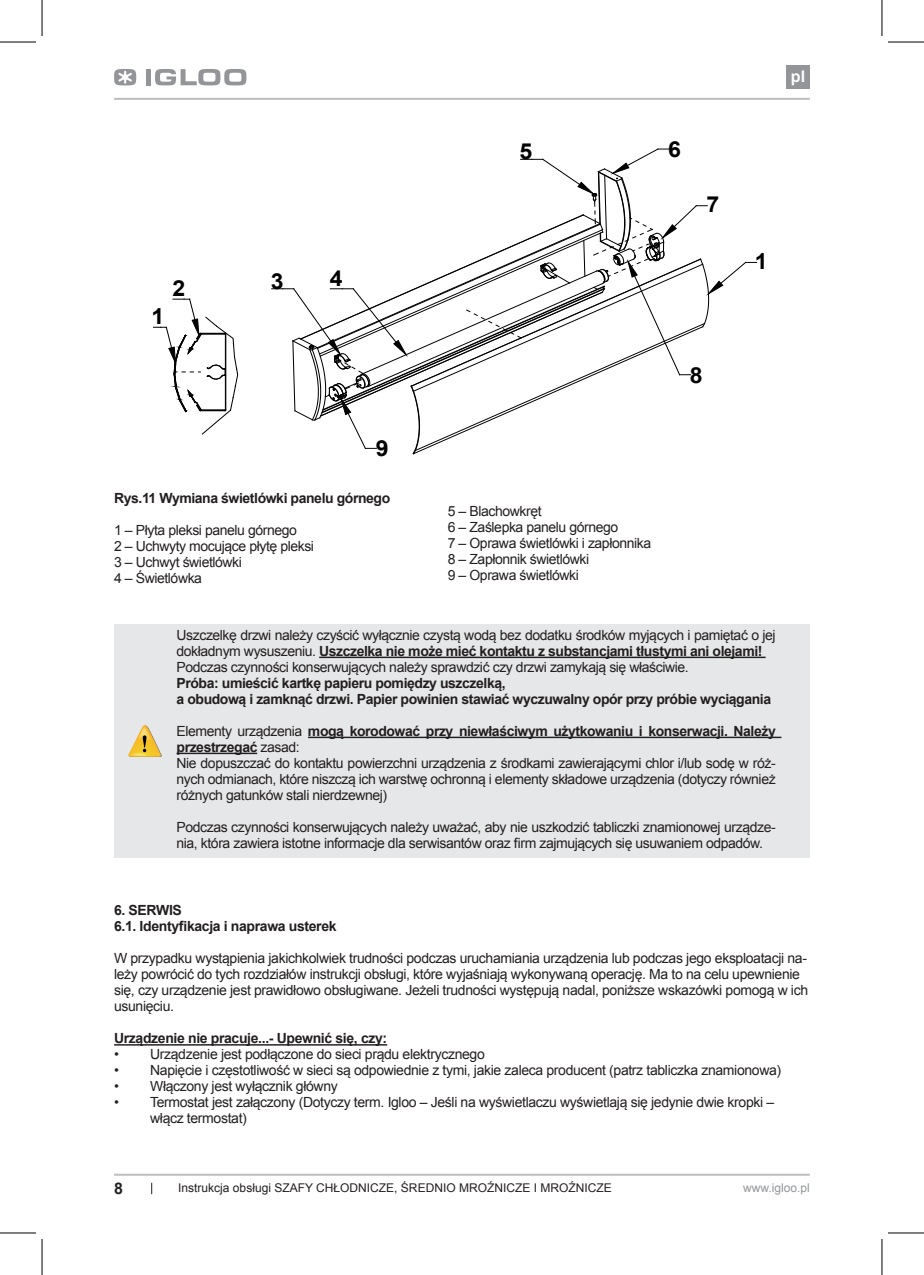
<style>
.page{position:relative;width:924px;height:1275px;background:#fff}
.page>*{position:absolute;margin:0;border:0;box-sizing:border-box;transform-origin:0 0}
.t1{font:700 22px "Arial";color:#000;scale:1.04 1}
.t2{font:700 16px "Arial";color:#fff}
.t3{font:700 16px "Arial";color:#231f20}
.t4{font:14px/16px "Arial";letter-spacing:-.03em;color:#231f20}
.t5{font:700 14px/16px "Arial";letter-spacing:-.03em;color:#231f20}
.t6{font:12px "Arial";color:#231f20}
.t7{font:12px "Arial";color:#939598}
.s1{font-weight:700}
</style>
<div class="page">
<hr style="left:114px;top:98px;width:695px;height:2px;background:#bcbdc0">
<hr style="left:114px;top:1173px;width:695px;height:2px;background:#bcbdc0">
<div style="left:785px;top:65px;width:24px;height:23px;background:#939598"></div>
<svg style="left:151px;top:1182px;width:1px;height:12px"></svg>
<svg style="left:114px;top:69px;width:22px;height:17px"></svg>
<div style="left:146px;top:69px;width:5px;height:16px;background:#939598"></div>
<svg style="left:155px;top:69px;width:91px;height:17px"></svg>
<div style="left:114px;top:624px;width:695px;height:234px;background:#e6e7e9"></div>
<img style="left:129px;top:725px;width:32px;height:31px">
<svg style="left:153px;top:298px;width:85px;height:137px"></svg>
<svg style="left:271px;top:148px;width:485px;height:307px"></svg>
<hr style="left:319px;top:656px;width:446px;height:2px;background:#231f20">
<hr style="left:308px;top:736px;width:473px;height:2px;background:#231f20">
<hr style="left:176px;top:752px;width:81px;height:2px;background:#231f20">
<hr style="left:114px;top:1044px;width:273px;height:1px;background:#231f20">
<hr style="left:0;top:42px;width:36px;height:1px;background:#000">
<hr style="left:887px;top:42px;width:36px;height:1px;background:#000">
<hr style="left:0;top:1232px;width:36px;height:1px;background:#000">
<hr style="left:887px;top:1232px;width:36px;height:1px;background:#000">
<hr style="left:42px;top:0;width:1px;height:36px;background:#000">
<hr style="left:42px;top:1239px;width:1px;height:36px;background:#000">
<hr style="left:881px;top:0;width:1px;height:36px;background:#000">
<hr style="left:881px;top:1239px;width:1px;height:36px;background:#000">
<h1 class="t1" style="left:151px;top:301px;width:14px">1</h1>
<h1 class="t1" style="left:172px;top:273px;width:14px">2</h1>
<h1 class="t1" style="left:271px;top:265px;width:14px">3</h1>
<h1 class="t1" style="left:330px;top:262px;width:14px">4</h1>
<h1 class="t1" style="left:519px;top:136px;width:14px">5</h1>
<h1 class="t1" style="left:667px;top:134px;width:14px">6</h1>
<h1 class="t1" style="left:706px;top:189px;width:14px">7</h1>
<p class="t2" style="left:790px;top:65px;width:16px">pl</p>
<h1 class="t1" style="left:754px;top:245px;width:14px">1</h1>
<h1 class="t1" style="left:689px;top:359px;width:14px">8</h1>
<h1 class="t1" style="left:375px;top:433px;width:14px">9</h1>
<p class="t5" style="left:114px;top:490px;width:277px">Rys.11 Wymiana świetlówki panelu górnego</p>
<p class="t4" style="left:114px;top:521px;width:201px">1 – Płyta pleksi panelu górnego<br>2 – Uchwyty mocujące płytę pleksi<br>3 – Uchwyt świetlówki<br>4 – Świetlówka</p>
<p class="t4" style="left:447px;top:502px;width:205px">5 – Blachowkręt<br>6 – Zaślepka panelu górnego<br>7 – Oprawa świetlówki i zapłonnika<br>8 – Zapłonnik świetlówki<br>9 – Oprawa świetlówki</p>
<p class="t4" style="left:176px;top:627px;width:600px">Uszczelkę drzwi należy czyścić wyłącznie czystą wodą bez dodatku środków myjących i pamiętać o jej dokładnym wysuszeniu. <span class="s1">Uszczelka nie może mieć kontaktu z substancjami tłustymi ani olejami!<br></span>Podczas czynności konserwujących należy sprawdzić czy drzwi zamykają się właściwie.</p>
<p class="t5" style="left:176px;top:675px;width:596px">Próba: umieścić kartkę papieru pomiędzy uszczelką,<br>a obudową i zamknąć drzwi. Papier powinien stawiać wyczuwalny opór przy próbie wyciągania</p>
<p class="t4" style="left:176px;top:723px;width:600px">Elementy urządzenia <span class="s1">mogą korodować przy niewłaściwym użytkowaniu i konserwacji. Należy przestrzegać</span> zasad:<br>Nie dopuszczać do kontaktu powierzchni urządzenia z środkami zawierającymi chlor i/lub sodę w róż&shy;nych odmianach, które niszczą ich warstwę ochronną i elementy składowe urządzenia (dotyczy również różnych gatunków stali nierdzewnej)</p>
<p class="t4" style="left:176px;top:819px;width:600px">Podczas czynności konserwujących należy uważać, aby nie uszkodzić tabliczki znamionowej urządze&shy;nia, która zawiera istotne informacje dla serwisantów oraz firm zajmujących się usuwaniem odpadów.</p>
<p class="t5" style="left:114px;top:902px;width:224px">6. SERWIS<br>6.1. Identyfikacja i naprawa usterek</p>
<p class="t4" style="left:114px;top:950px;width:695px">W przypadku wystąpienia jakichkolwiek trudności podczas uruchamiania urządzenia lub podczas jego eksploatacji na&shy;leży powrócić do tych rozdziałów instrukcji obsługi, które wyjaśniają wykonywaną operację. Ma to na celu upewnienie się, czy urządzenie jest prawidłowo obsługiwane. Jeżeli trudności występują nadal, poniższe wskazówki pomogą w ich usunięciu.</p>
<p class="t5" style="left:114px;top:1030px;width:274px">Urządzenie nie pracuje...- Upewnić się, czy:</p>
<p class="t4" style="left:114px;top:1046px;width:372px">• Urządzenie jest podłączone do sieci prądu elektrycznego</p>
<p class="t4" style="left:114px;top:1062px;width:668px">• Napięcie i częstotliwość w sieci są odpowiednie z tymi, jakie zaleca producent (patrz tabliczka znamionowa)</p>
<p class="t4" style="left:114px;top:1078px;width:225px">• Włączony jest wyłącznik główny</p>
<p class="t4" style="left:150px;top:1094px;width:625px;text-indent:-36px">• Termostat jest załączony (Dotyczy term. Igloo – Jeśli na wyświetlaczu wyświetlają się jedynie dwie kropki – włącz termostat)</p>
<p class="t3" style="left:114px;top:1177px;width:10px">8</p>
<p class="t6" style="left:178px;top:1179px;width:435px">Instrukcja obsługi SZAFY CHŁODNICZE, ŚREDNIO MROŹNICZE I MROŹNICZE</p>
<p class="t7" style="left:742px;top:1179px;width:68px">www.igloo.pl</p>
</div>
